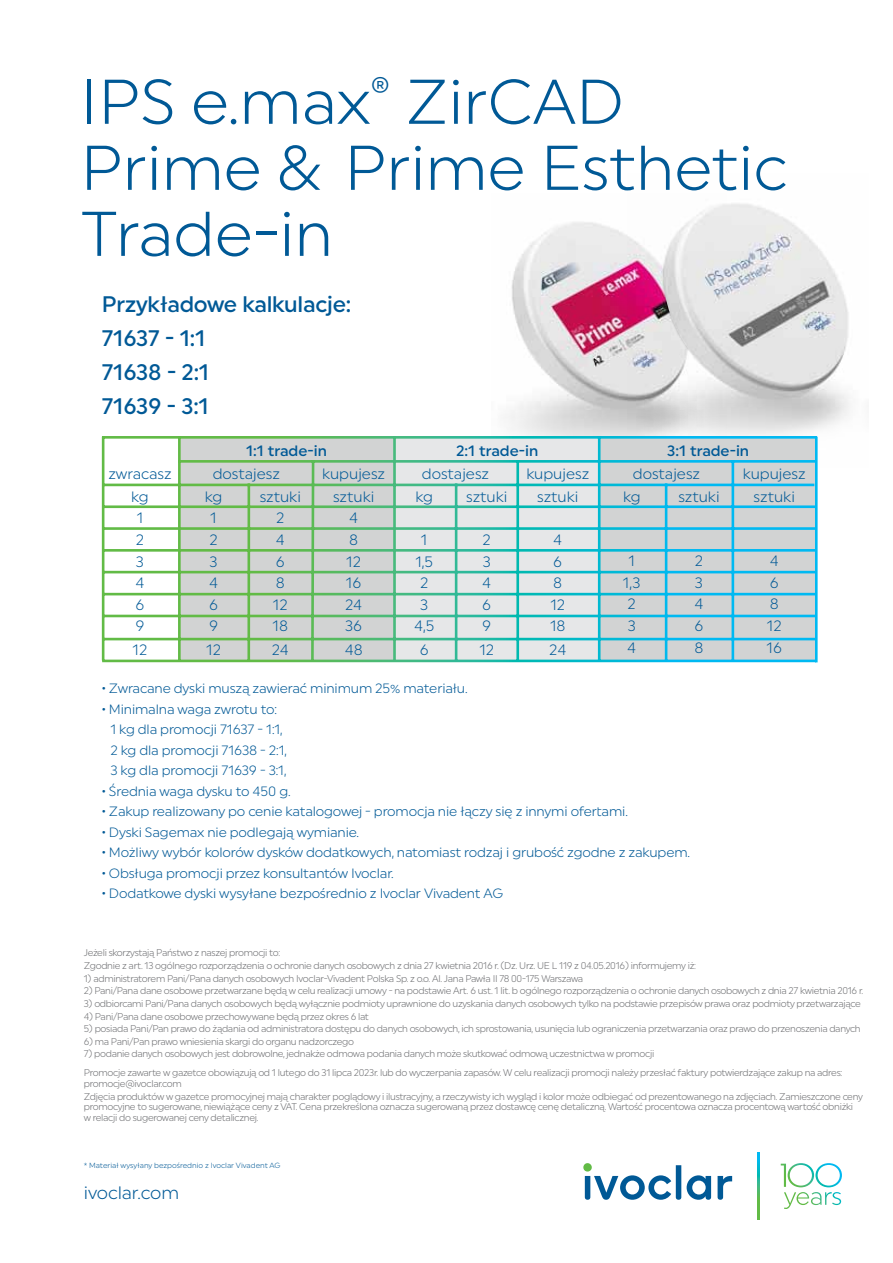
<style>
.page{position:relative;width:893px;height:1263px;background:#fff}
.page>*{position:absolute;margin:0;border:0;box-sizing:border-box;transform-origin:0 0}
.t1{font:63px/66px "Uniform Pro Lgt";color:#005996}
.t2{font:500 22.5px/34px "Uniform Pro";letter-spacing:-.01em;color:#005996}
.t3{font:18px "Uniform Pro Lgt";letter-spacing:-.015em;color:#005996}
.t4{font:15px "Uniform Pro Lgt";color:#005996}
.t5{font:500 15px "Uniform Pro";color:#005996}
.t6{font:13.5px/20.5px "Uniform Pro Lgt";letter-spacing:-.01em;color:#005996}
.t7{font:9.75px/12.6px "Uniform Pro Lgt";letter-spacing:-.03em;color:#6d6e71}
.t8{font:7.5px "Uniform Pro Lgt";color:#005996}
</style>
<div class="page">
<svg style="left:781px;top:1163px;width:61px;height:46px"></svg>
<svg style="left:583px;top:1163px;width:9px;height:8px"></svg>
<svg style="left:585px;top:1165px;width:147px;height:35px"></svg>
<svg style="left:757px;top:1152px;width:2px;height:67px"></svg>
<img style="left:509px;top:222px;width:119px;height:190px">
<img style="left:628px;top:199px;width:222px;height:234px">
<img style="left:661px;top:204px;width:188px;height:196px">
<svg style="left:101px;top:433px;width:717px;height:230px;background:#c1d8d3"></svg>
<h1 class="t1" style="left:81px;top:68px;width:709px">IPS e.max<sup>®</sup> ZirCAD<br>Prime &amp; Prime Esthetic<br>Trade-in</h1>
<h2 class="t2" style="left:102px;top:287px;width:251px">Przykładowe kalkulacje:<br>71637 - 1:1<br>71638 - 2:1<br>71639 - 3:1</h2>
<h3 class="t4" style="left:108px;top:465px;width:65px">zwracasz</h3>
<h3 class="t5" style="left:246px;top:442px;width:82px">1:1 trade-in</h3>
<h3 class="t5" style="left:456px;top:442px;width:84px">2:1 trade-in</h3>
<h3 class="t5" style="left:667px;top:442px;width:83px">3:1 trade-in</h3>
<h3 class="t4" style="left:213px;top:465px;width:69px">dostajesz</h3>
<h3 class="t4" style="left:422px;top:465px;width:69px">dostajesz</h3>
<h3 class="t4" style="left:633px;top:465px;width:69px">dostajesz</h3>
<h3 class="t4" style="left:322px;top:465px;width:64px">kupujesz</h3>
<h3 class="t4" style="left:526px;top:465px;width:64px">kupujesz</h3>
<h3 class="t4" style="left:743px;top:465px;width:64px">kupujesz</h3>
<h3 class="t4" style="left:131px;top:488px;width:19px">kg</h3>
<h3 class="t4" style="left:205px;top:488px;width:19px">kg</h3>
<h3 class="t4" style="left:260px;top:488px;width:43px">sztuki</h3>
<h3 class="t4" style="left:333px;top:488px;width:43px">sztuki</h3>
<h3 class="t4" style="left:416px;top:488px;width:19px">kg</h3>
<h3 class="t4" style="left:466px;top:488px;width:43px">sztuki</h3>
<h3 class="t4" style="left:537px;top:488px;width:43px">sztuki</h3>
<h3 class="t4" style="left:623px;top:488px;width:19px">kg</h3>
<h3 class="t4" style="left:678px;top:488px;width:43px">sztuki</h3>
<h3 class="t4" style="left:754px;top:488px;width:43px">sztuki</h3>
<h3 class="t4" style="left:137px;top:509px;width:8px">1</h3>
<h3 class="t4" style="left:210px;top:509px;width:8px">1</h3>
<h3 class="t4" style="left:276px;top:509px;width:10px">2</h3>
<h3 class="t4" style="left:349px;top:509px;width:11px">4</h3>
<h3 class="t4" style="left:136px;top:531px;width:10px">2</h3>
<h3 class="t4" style="left:209px;top:531px;width:10px">2</h3>
<h3 class="t4" style="left:483px;top:531px;width:10px">2</h3>
<h3 class="t4" style="left:349px;top:531px;width:11px">8</h3>
<h3 class="t4" style="left:276px;top:531px;width:11px">4</h3>
<h3 class="t4" style="left:553px;top:531px;width:11px">4</h3>
<h3 class="t4" style="left:421px;top:531px;width:8px">1</h3>
<h3 class="t4" style="left:136px;top:553px;width:10px">3</h3>
<h3 class="t4" style="left:209px;top:553px;width:10px">3</h3>
<h3 class="t4" style="left:483px;top:553px;width:10px">3</h3>
<h3 class="t4" style="left:346px;top:553px;width:16px">12</h3>
<h3 class="t4" style="left:276px;top:553px;width:11px">6</h3>
<h3 class="t4" style="left:553px;top:553px;width:11px">6</h3>
<h3 class="t4" style="left:415px;top:553px;width:19px">1,5</h3>
<h3 class="t4" style="left:628px;top:552px;width:8px">1</h3>
<h3 class="t4" style="left:695px;top:552px;width:10px">2</h3>
<h3 class="t4" style="left:770px;top:552px;width:11px">4</h3>
<h3 class="t4" style="left:276px;top:574px;width:11px">8</h3>
<h3 class="t4" style="left:553px;top:574px;width:11px">8</h3>
<h3 class="t4" style="left:420px;top:574px;width:10px">2</h3>
<h3 class="t4" style="left:136px;top:574px;width:11px">4</h3>
<h3 class="t4" style="left:209px;top:574px;width:11px">4</h3>
<h3 class="t4" style="left:482px;top:574px;width:11px">4</h3>
<h3 class="t4" style="left:346px;top:574px;width:17px">16</h3>
<h3 class="t4" style="left:623px;top:574px;width:19px">1,3</h3>
<h3 class="t4" style="left:695px;top:574px;width:10px">3</h3>
<h3 class="t4" style="left:770px;top:574px;width:11px">6</h3>
<h3 class="t4" style="left:273px;top:596px;width:16px">12</h3>
<h3 class="t4" style="left:550px;top:596px;width:16px">12</h3>
<h3 class="t4" style="left:345px;top:596px;width:19px">24</h3>
<h3 class="t4" style="left:420px;top:596px;width:10px">3</h3>
<h3 class="t4" style="left:136px;top:596px;width:11px">6</h3>
<h3 class="t4" style="left:209px;top:596px;width:11px">6</h3>
<h3 class="t4" style="left:482px;top:596px;width:11px">6</h3>
<h3 class="t4" style="left:628px;top:595px;width:10px">2</h3>
<h3 class="t4" style="left:694px;top:595px;width:11px">4</h3>
<h3 class="t4" style="left:770px;top:595px;width:11px">8</h3>
<h3 class="t4" style="left:136px;top:617px;width:11px">9</h3>
<h3 class="t4" style="left:209px;top:617px;width:11px">9</h3>
<h3 class="t4" style="left:482px;top:617px;width:11px">9</h3>
<h3 class="t4" style="left:272px;top:617px;width:17px">18</h3>
<h3 class="t4" style="left:550px;top:617px;width:17px">18</h3>
<h3 class="t4" style="left:345px;top:617px;width:19px">36</h3>
<h3 class="t4" style="left:414px;top:617px;width:22px">4,5</h3>
<h3 class="t4" style="left:628px;top:617px;width:10px">3</h3>
<h3 class="t4" style="left:694px;top:617px;width:11px">6</h3>
<h3 class="t4" style="left:767px;top:617px;width:16px">12</h3>
<h3 class="t4" style="left:133px;top:641px;width:16px">12</h3>
<h3 class="t4" style="left:206px;top:641px;width:16px">12</h3>
<h3 class="t4" style="left:272px;top:641px;width:19px">24</h3>
<h3 class="t4" style="left:345px;top:641px;width:20px">48</h3>
<h3 class="t4" style="left:420px;top:641px;width:11px">6</h3>
<h3 class="t4" style="left:479px;top:641px;width:16px">12</h3>
<h3 class="t4" style="left:549px;top:641px;width:19px">24</h3>
<h3 class="t4" style="left:627px;top:639px;width:11px">4</h3>
<h3 class="t4" style="left:694px;top:639px;width:11px">8</h3>
<h3 class="t4" style="left:766px;top:639px;width:17px">16</h3>
<h3 class="t6" style="left:102px;top:678px;width:367px">• Zwracane dyski muszą zawierać minimum 25% materiału.</h3>
<h3 class="t6" style="left:110px;top:699px;width:178px;text-indent:-9px">• Minimalna waga zwrotu to:<br>1 kg dla promocji 71637 - 1:1,<br>2 kg dla promocji 71638 - 2:1,<br>3 kg dla promocji 71639 - 3:1,</h3>
<h3 class="t6" style="left:102px;top:781px;width:190px">• Średnia waga dysku to 450 g.</h3>
<h3 class="t6" style="left:102px;top:801px;width:528px">• Zakup realizowany po cenie katalogowej - promocja nie łączy się z innymi ofertami.</h3>
<h3 class="t6" style="left:102px;top:822px;width:259px">• Dyski Sagemax nie podlegają wymianie.</h3>
<h3 class="t6" style="left:102px;top:842px;width:590px">• Możliwy wybór kolorów dysków dodatkowych, natomiast rodzaj i grubość zgodne z zakupem.</h3>
<h3 class="t6" style="left:102px;top:863px;width:293px">• Obsługa promocji przez konsultantów Ivoclar.</h3>
<h3 class="t6" style="left:102px;top:883px;width:403px">• Dodatkowe dyski wysyłane bezpośrednio z Ivoclar Vivadent AG</h3>
<p class="t7" style="left:84px;top:947px;width:614px">Jeżeli skorzystają Państwo z naszej promocji to:<br>Zgodnie z art. 13 ogólnego rozporządzenia o ochronie danych osobowych z dnia 27 kwietnia 2016 r. (Dz. Urz. UE L 119 z 04.05.2016) informujemy iż:</p>
<p class="t7" style="left:84px;top:972px;width:501px">1) administratorem Pani/Pana danych osobowych Ivoclar-Vivadent Polska Sp. z o.o. Al. Jana Pawła II 78 00-175 Warszawa</p>
<p class="t7" style="left:84px;top:984px;width:781px">2) Pani/Pana dane osobowe przetwarzane będą w celu realizacji umowy - na podstawie Art. 6 ust. 1 lit. b ogólnego rozporządzenia o ochronie danych osobowych z dnia 27 kwietnia 2016 r.</p>
<p class="t7" style="left:84px;top:997px;width:778px">3) odbiorcami Pani/Pana danych osobowych będą wyłącznie podmioty uprawnione do uzyskania danych osobowych tylko na podstawie przepisów prawa oraz podmioty przetwarzające</p>
<p class="t7" style="left:84px;top:1010px;width:287px">4) Pani/Pana dane osobowe przechowywane będą przez okres 6 lat</p>
<p class="t7" style="left:84px;top:1022px;width:778px">5) posiada Pani/Pan prawo do żądania od administratora dostępu do danych osobowych, ich sprostowania, usunięcia lub ograniczenia przetwarzania oraz prawo do przenoszenia danych</p>
<p class="t7" style="left:84px;top:1035px;width:272px">6) ma Pani/Pan prawo wniesienia skargi do organu nadzorczego</p>
<p class="t7" style="left:84px;top:1044px;width:760px;line-height:19px">7) podanie danych osobowych jest dobrowolne, jednakże odmowa podania danych może skutkować odmową uczestnictwa w promocji<br>Promocje zawarte w gazetce obowiązują od 1 lutego do 31 lipca 2023r. lub do wyczerpania zapasów. W celu realizacji promocji należy przesłać faktury potwierdzające zakup na adres:</p>
<p class="t7" style="left:84px;top:1077px;width:781px">promocje@ivoclar.com<br>Zdjęcia produktów w gazetce promocyjnej mają charakter poglądowy i ilustracyjny, a rzeczywisty ich wygląd i kolor może odbiegać od prezentowanego na zdjęciach. Zamieszczone ceny</p>
<p class="t7" style="left:84px;top:1101px;width:771px;line-height:10.5px">promocyjne to sugerowane, niewiążące ceny z VAT. Cena przekreślona oznacza sugerowaną przez dostawcę cenę detaliczną. Wartość procentowa oznacza procentową wartość obniżki w relacji do sugerowanej ceny detalicznej.</p>
<p class="t8" style="left:84px;top:1161px;width:198px">* Materiał wysyłany bezpośrednio z Ivoclar Vivadent AG</p>
<h3 class="t3" style="left:84px;top:1182px;width:97px">ivoclar.com</h3>
</div>
